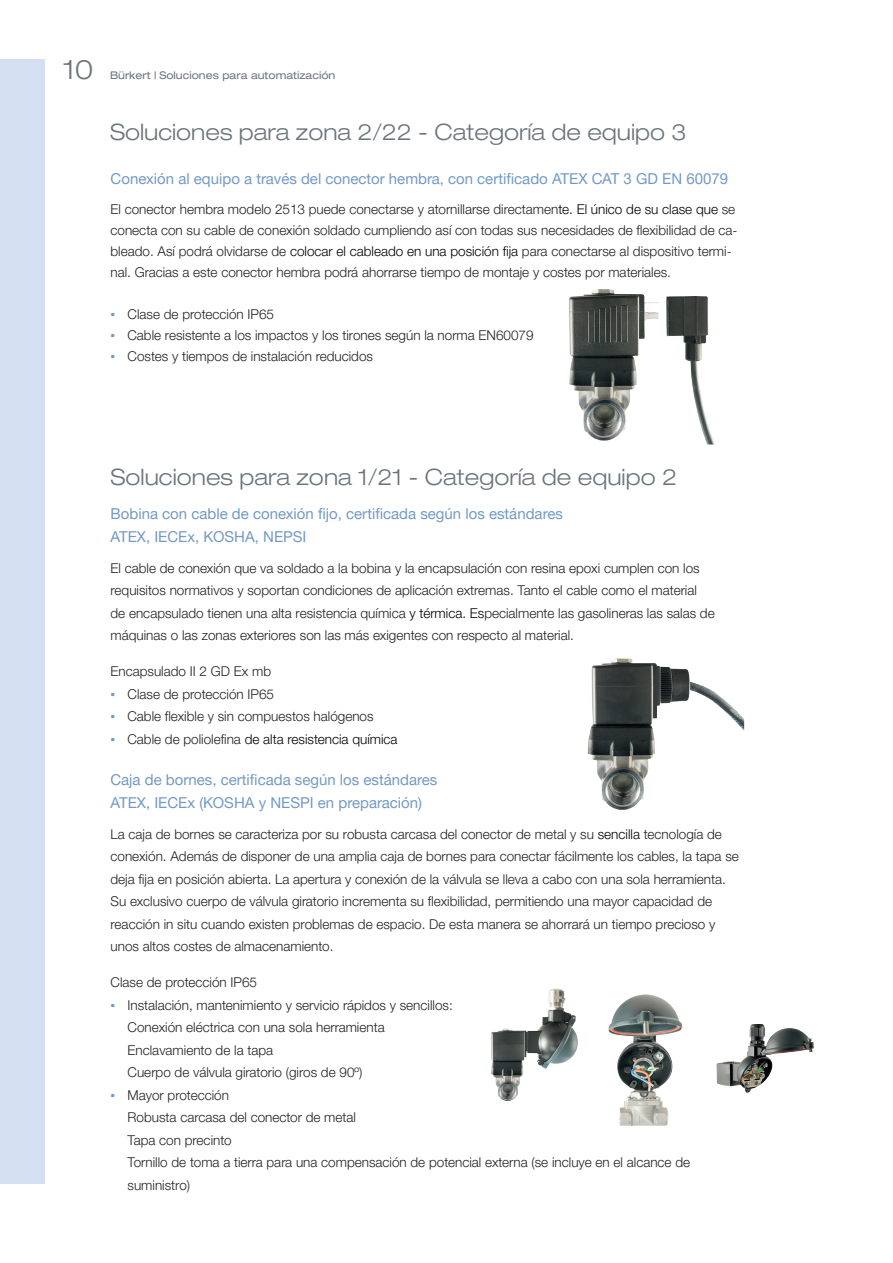
<style>
.page{position:relative;width:893px;height:1263px;background:#fff}
.page>*{position:absolute;margin:0;border:0;box-sizing:border-box;transform-origin:0 0}
.t1{font:300 expanded 27px "Helvetica Neue LTW1 G";color:#6a757b}
.Subtitle_1{font:300 expanded 22.5px "Helvetica Neue LTW1 G";color:#6a757b}
.copy{font:15px/22.5px "Helvetica Neue LTW1 G";color:#7299c6}
.copy-2{font:300 13.5px/22.5px "Helvetica Neue LTW1 G";color:#231f20}
.t2{font:300 13.5px "Helvetica Neue LTW1 G";color:#000}
.t3{font:expanded 10.5px "Helvetica Neue LTW1 G";color:#6a757b}
.s1{color:#000}
.s2{font-family:"Arial";font-weight:400;color:#7299c6}
.s3{color:#231f20}
</style>
<div class="page">
<div style="left:0;top:60px;width:45px;height:1124px;background:#d4dff1"></div>
<img style="left:569px;top:289px;width:146px;height:156px">
<img style="left:587px;top:658px;width:157px;height:152px">
<img style="left:491px;top:988px;width:87px;height:113px">
<img style="left:608px;top:994px;width:74px;height:132px">
<img style="left:716px;top:1024px;width:98px;height:69px">
<h1 class="t1" style="left:63px;top:53px;width:32px">10</h1>
<p class="t3" style="left:110px;top:69px;width:227px">Bürkert | Soluciones para automatización</p>
<p class="Subtitle_1" style="left:110px;top:119px;width:578px">Soluciones para zona 2/22 - Categoría de equipo 3</p>
<p class="copy" style="left:111px;top:167px;width:619px">Conexión al equipo a través del conector hembra, con certificado ATEX CAT 3 GD EN 60079</p>
<p class="copy-2" style="left:111px;top:198px;width:628px;line-height:21px">El conector hembra modelo 2513 puede conectarse y atornillarse directamen<span class="s1">te. El único de su clase que</span> se conecta con su cable de conexión soldado cumpliendo así con todas sus necesidades de flexibilidad de ca&shy;bleado. Así podrá olvidarse de <span class="s1">colocar el cableado en una posición fija</span> para conectarse al dispositivo termi&shy;nal. Gracias a este conector hembra podrá ahorrarse tiempo de montaje y costes por materiales.</p>
<p class="copy-2" style="left:111px;top:302px;width:165px"><span class="s2">▪</span> Clase de protección IP65</p>
<p class="copy-2" style="left:111px;top:323px;width:425px"><span class="s2">▪</span> Cable resistente a los impactos y los tirones según la norma EN60079</p>
<p class="copy-2" style="left:111px;top:344px;width:264px"><span class="s2">▪</span> Costes y tiempos de instalación reducidos</p>
<p class="Subtitle_1" style="left:111px;top:463px;width:568px">Soluciones para zona 1/21 - Categoría de equipo 2</p>
<p class="copy" style="left:111px;top:502px;width:454px">Bobina con cable de conexión fijo, certificada según los estándares<br>ATEX, IECEx, KOSHA, NEPSI</p>
<p class="copy-2" style="left:111px;top:556px;width:606px">El cable de conexión que va soldado a la bobina y la encapsulación con resina epoxi cumplen con los requisitos normativos y soportan condiciones de aplicación extremas. Tanto el cable como el material de encapsulado tienen una alta resistencia química <span class="s1">y térmica. Es</span>pecialmente las gasolineras las salas de máquinas o las zonas exteriores son las más exigentes con respecto al material.</p>
<p class="copy-2" style="left:111px;top:660px;width:162px">Encapsulado II 2 GD Ex mb</p>
<p class="copy-2" style="left:111px;top:682px;width:165px"><span class="s2">▪</span> Clase de protección IP65</p>
<p class="copy-2" style="left:111px;top:705px;width:265px"><span class="s2">▪</span> Cable flexible y sin compuestos halógenos</p>
<p class="t2" style="left:111px;top:730px;width:289px"><span class="s2">▪</span> <span class="s3">Cable de poliolefina</span> de alta resistencia química</p>
<p class="copy" style="left:111px;top:768px;width:328px">Caja de bornes, certificada según los estándares<br>ATEX, IECEx (KOSHA y NESPI en preparación)</p>
<p class="copy-2" style="left:111px;top:822px;width:630px">La caja de bornes se caracteriza por su robusta carcasa del conector de metal y su <span class="s1">sencilla</span> tecnología de conexión. Además de disponer de una amplia caja de bornes para conectar fácilmente los cables, la tapa se deja fija en posición abierta. La apertura y conexión de la válvula se lleva a cabo con una sola herramienta.<br>Su exclusivo cuerpo de válvula giratorio incrementa su flexibilidad, permitiendo una mayor capacidad de reacción in situ cuando existen problemas de espacio. De esta manera se ahorrará un tiempo precioso y unos altos costes de almacenamiento.</p>
<p class="copy-2" style="left:111px;top:971px;width:148px">Clase de protección IP65</p>
<p class="copy-2" style="left:128px;top:993px;width:327px;text-indent:-17px"><span class="s2">▪</span> Instalación, mantenimiento y servicio rápidos y sencillos:<br>Conexión eléctrica con una sola herramienta Enclavamiento de la tapa<br>Cuerpo de válvula giratorio (giros de 90º)</p>
<p class="copy-2" style="left:128px;top:1083px;width:564px;text-indent:-17px"><span class="s2">▪</span> Mayor protección<br>Robusta carcasa del conector de metal<br>Tapa con precinto<br>Tornillo de toma a tierra para una compensación de potencial externa (se incluye en el alcance de suministro)</p>
</div>
